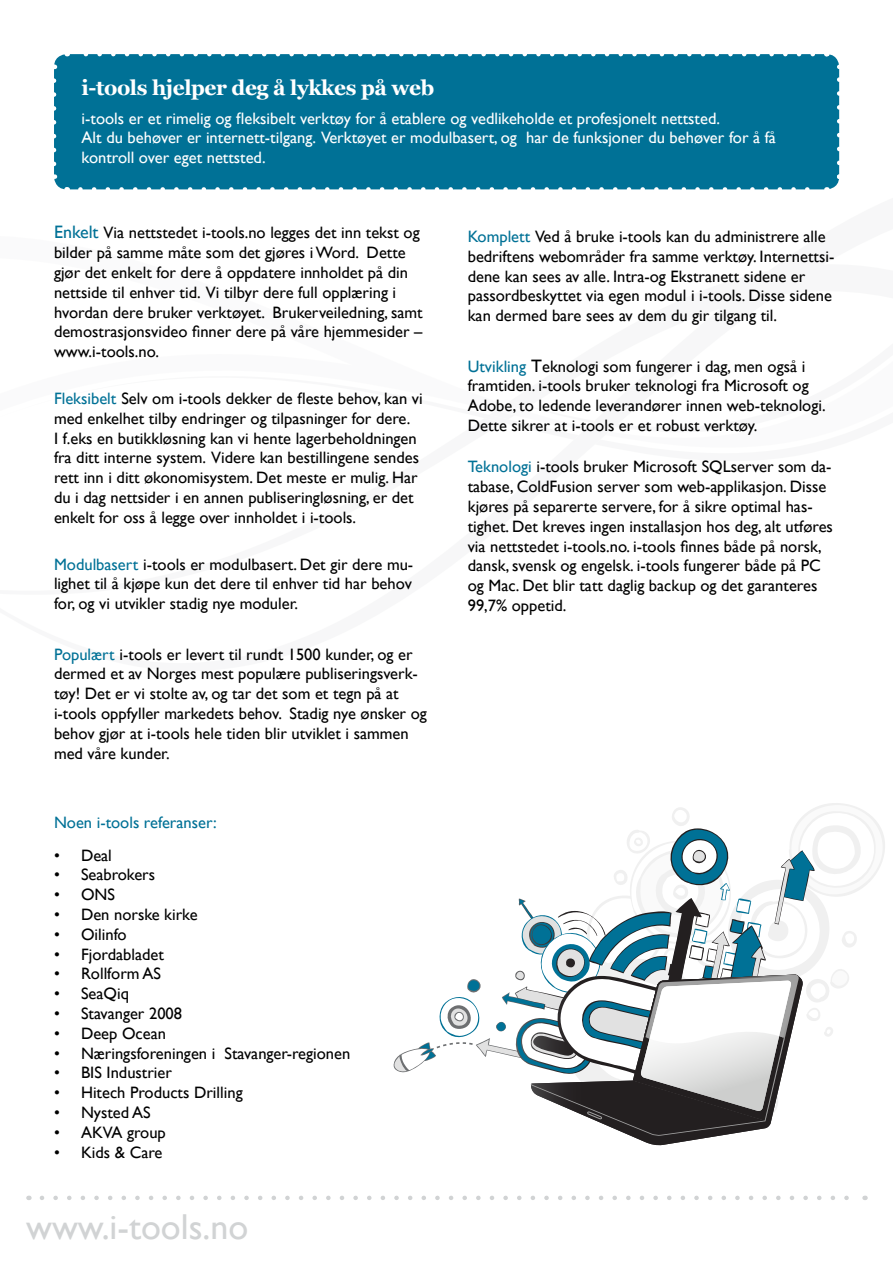
<style>
.page{position:relative;width:893px;height:1263px;background:#fff}
.page>*{position:absolute;margin:0;border:0;box-sizing:border-box;transform-origin:0 0}
.t1{font:36px "Gill Sans";color:#d1d3d4}
.t2{font:700 21px "Georgia";letter-spacing:-.02em;color:#fff}
.t3{font:16.5px/19.8px "Gill Sans";color:#000}
.t4{font:16.5px/19.8px "Gill Sans";color:#fff}
.t5{font:16.5px "Gill Sans";color:#007196}
.s1{font-size:18px;color:#007196}
.s2{color:#007196}
.s3{font-size:18px}
</style>
<div class="page">
<div style="left:54px;top:54px;width:785px;height:135px;background:#007196;border-radius:13px"></div>
<svg style="left:80px;top:187px;width:740px;height:3px"></svg>
<svg style="left:74px;top:54px;width:739px;height:2px"></svg>
<svg style="left:54px;top:81px;width:17px;height:109px"></svg>
<svg style="left:826px;top:172px;width:14px;height:17px"></svg>
<svg style="left:822px;top:54px;width:18px;height:109px"></svg>
<svg style="left:54px;top:54px;width:14px;height:16px"></svg>
<svg style="left:42px;top:1195px;width:807px;height:5px"></svg>
<svg style="left:631px;top:1136px;width:87px;height:10px"></svg>
<svg style="left:393px;top:803px;width:492px;height:333px"></svg>
<p class="t2" style="left:82px;top:76px;width:354px">i-tools hjelper deg å lykkes på web</p>
<p class="t4" style="left:82px;top:108px;width:696px">i-tools er et rimelig og fleksibelt verktøy for å etablere og vedlikeholde et profesjonelt nettsted.<br>Alt du behøver er internett-tilgang. Verktøyet er modulbasert, og har de funksjoner du behøver for å få kontroll over eget nettsted.</p>
<p class="t3" style="left:54px;top:223px;width:370px"><span class="s1">Enkelt</span> Via nettstedet i-tools.no legges det inn tekst og bilder på samme måte som det gjøres i Word. Dette gjør det enkelt for dere å oppdatere innholdet på din nettside til enhver tid. Vi tilbyr dere full opplæring i hvordan dere bruker verktøyet. Brukerveiledning, samt demostrasjonsvideo finner dere på våre hjemmesider – www.i-tools.no.</p>
<p class="t3" style="left:54px;top:389px;width:370px"><span class="s2">Fleksibelt</span> Selv om i-tools dekker de fleste behov, kan vi med enkelhet tilby endringer og tilpasninger for dere.<br>I f.eks en butikkløsning kan vi hente lagerbeholdningen fra ditt interne system. Videre kan bestillingene sendes rett inn i ditt økonomisystem. Det meste er mulig. Har du i dag nettsider i en annen publiseringløsning, er det enkelt for oss å legge over innholdet i i-tools.</p>
<p class="t3" style="left:54px;top:554px;width:361px;text-align:justify"><span class="s2">Modulbasert</span> i-tools er modulbasert. Det gir dere mu&shy;lighet til å kjøpe kun det dere til enhver tid har behov for, og vi utvikler stadig nye moduler.</p>
<p class="t3" style="left:54px;top:644px;width:374px"><span class="s2">Populært</span> i-tools er levert til rundt 1500 kunder, og er dermed et av Norges mest populære publiseringsverk&shy;tøy! Det er vi stolte av, og tar det som et tegn på at i-tools oppfyller markedets behov. Stadig nye ønsker og behov gjør at i-tools hele tiden blir utviklet i sammen med våre kunder.</p>
<p class="t5" style="left:54px;top:813px;width:164px">Noen i-tools referanser:</p>
<p class="t3" style="left:54px;top:845px;width:59px">• Deal</p>
<p class="t3" style="left:54px;top:865px;width:103px">• Seabrokers</p>
<p class="t3" style="left:54px;top:885px;width:63px">• ONS</p>
<p class="t3" style="left:54px;top:905px;width:145px">• Den norske kirke</p>
<p class="t3" style="left:54px;top:925px;width:74px">• Oilinfo</p>
<p class="t3" style="left:54px;top:944px;width:111px">• Fjordabladet</p>
<p class="t3" style="left:54px;top:964px;width:109px">• Rollform AS</p>
<p class="t3" style="left:54px;top:984px;width:76px">• SeaQiq</p>
<p class="t3" style="left:54px;top:1004px;width:130px">• Stavanger 2008</p>
<p class="t3" style="left:54px;top:1024px;width:114px">• Deep Ocean</p>
<p class="t3" style="left:54px;top:1043px;width:298px">• Næringsforeningen i Stavanger-regionen</p>
<p class="t3" style="left:54px;top:1063px;width:120px">• BIS Industrier</p>
<p class="t3" style="left:54px;top:1083px;width:190px">• Hitech Products Drilling</p>
<p class="t3" style="left:54px;top:1103px;width:98px">• Nysted AS</p>
<p class="t3" style="left:54px;top:1123px;width:113px">• AKVA group</p>
<p class="t3" style="left:54px;top:1142px;width:110px">• Kids &amp; Care</p>
<h1 class="t1" style="left:26px;top:1206px;width:224px">www.i-tools.no</h1>
<p class="t3" style="left:468px;top:227px;width:368px"><span class="s2">Komplett</span> Ved å bruke i-tools kan du administrere alle bedriftens webområder fra samme verktøy. Internettsi&shy;dene kan sees av alle. Intra-og Ekstranett sidene er passordbeskyttet via egen modul i i-tools. Disse sidene kan dermed bare sees av dem du gir tilgang til.</p>
<p class="t3" style="left:468px;top:356px;width:359px"><span class="s2">Utvikling</span> <span class="s3">T</span>eknologi som fungerer i dag, men også i framtiden. i-tools bruker teknologi fra Microsoft og Adobe, to ledende leverandører innen web-teknologi.<br>Dette sikrer at i-tools er et robust verktøy.</p>
<p class="t3" style="left:468px;top:457px;width:367px"><span class="s2">Teknologi</span> i-tools bruker Microsoft SQLserver som da&shy;tabase, ColdFusion server som web-applikasjon. Disse kjøres på separerte servere, for å sikre optimal has&shy;tighet. Det kreves ingen installasjon hos deg, alt utføres via nettstedet i-tools.no. i-tools finnes både på norsk, dansk, svensk og engelsk. i-tools fungerer både på PC og Mac. Det blir tatt daglig backup og det garanteres 99,7% oppetid.</p>
</div>
